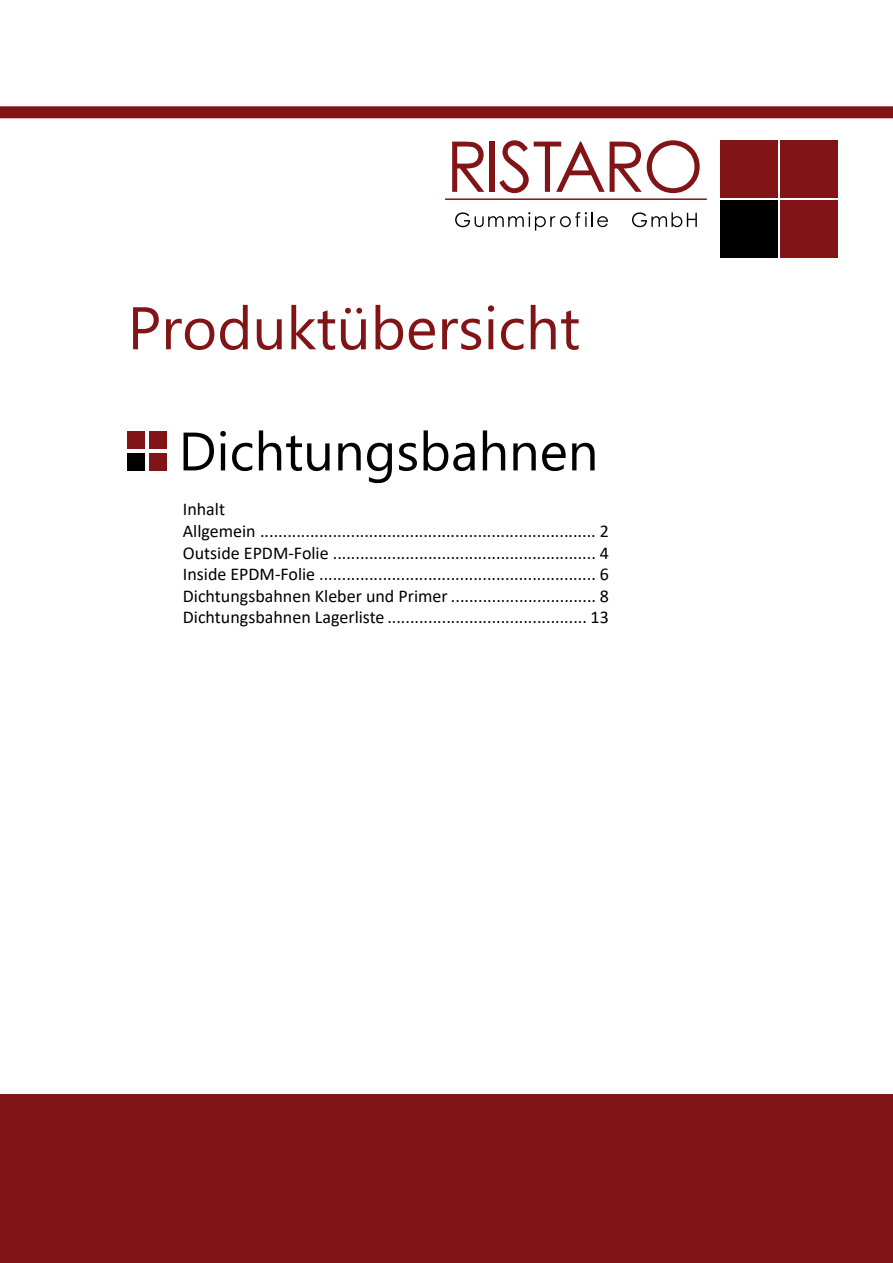
<style>
.page{position:relative;width:893px;height:1263px;background:#fff}
.page>*{position:absolute;margin:0;border:0;box-sizing:border-box;transform-origin:0 0}
.t1{font:60px "Segoe UI";color:#821418}
.t2{font:54px "Segoe UI";color:#000}
.t3{font:18px/21.6px "Calibri";color:#000}
</style>
<div class="page">
<div style="left:0;top:106px;width:893px;height:12px;background:#821418"></div>
<svg style="left:452px;top:142px;width:32px;height:50px"></svg>
<div style="left:489px;top:142px;width:5px;height:50px;background:#821418"></div>
<svg style="left:499px;top:140px;width:201px;height:53px"></svg>
<svg style="left:455px;top:212px;width:153px;height:19px"></svg>
<svg style="left:632px;top:212px;width:65px;height:15px"></svg>
<div style="left:720px;top:201px;width:57px;height:57px;background:#000"></div>
<div style="left:720px;top:140px;width:57px;height:58px;background:#821418"></div>
<div style="left:780px;top:140px;width:58px;height:58px;background:#821418"></div>
<div style="left:780px;top:201px;width:58px;height:57px;background:#821418"></div>
<hr style="left:445px;top:198px;width:262px;height:2px;background:#821418">
<div style="left:0;top:1094px;width:893px;height:169px;background:#821418"></div>
<div style="left:128px;top:431px;width:17px;height:17px;background:#821418"></div>
<div style="left:128px;top:453px;width:17px;height:17px;background:#000"></div>
<div style="left:150px;top:431px;width:17px;height:17px;background:#821418"></div>
<div style="left:150px;top:453px;width:17px;height:17px;background:#821418"></div>
<h1 class="t1" style="left:128px;top:271px;width:454px">Produktübersicht</h1>
<h2 class="t2" style="left:179px;top:400px;width:421px">Dichtungsbahnen</h2>
<p class="t3" style="left:183px;top:498px;width:428px">Inhalt<br>Allgemein .......................................................................... 2<br>Outside EPDM-Folie .......................................................... 4<br>Inside EPDM-Folie ............................................................. 6<br>Dichtungsbahnen Kleber und Primer ................................ 8<br>Dichtungsbahnen Lagerliste ............................................ 13</p>
</div>
